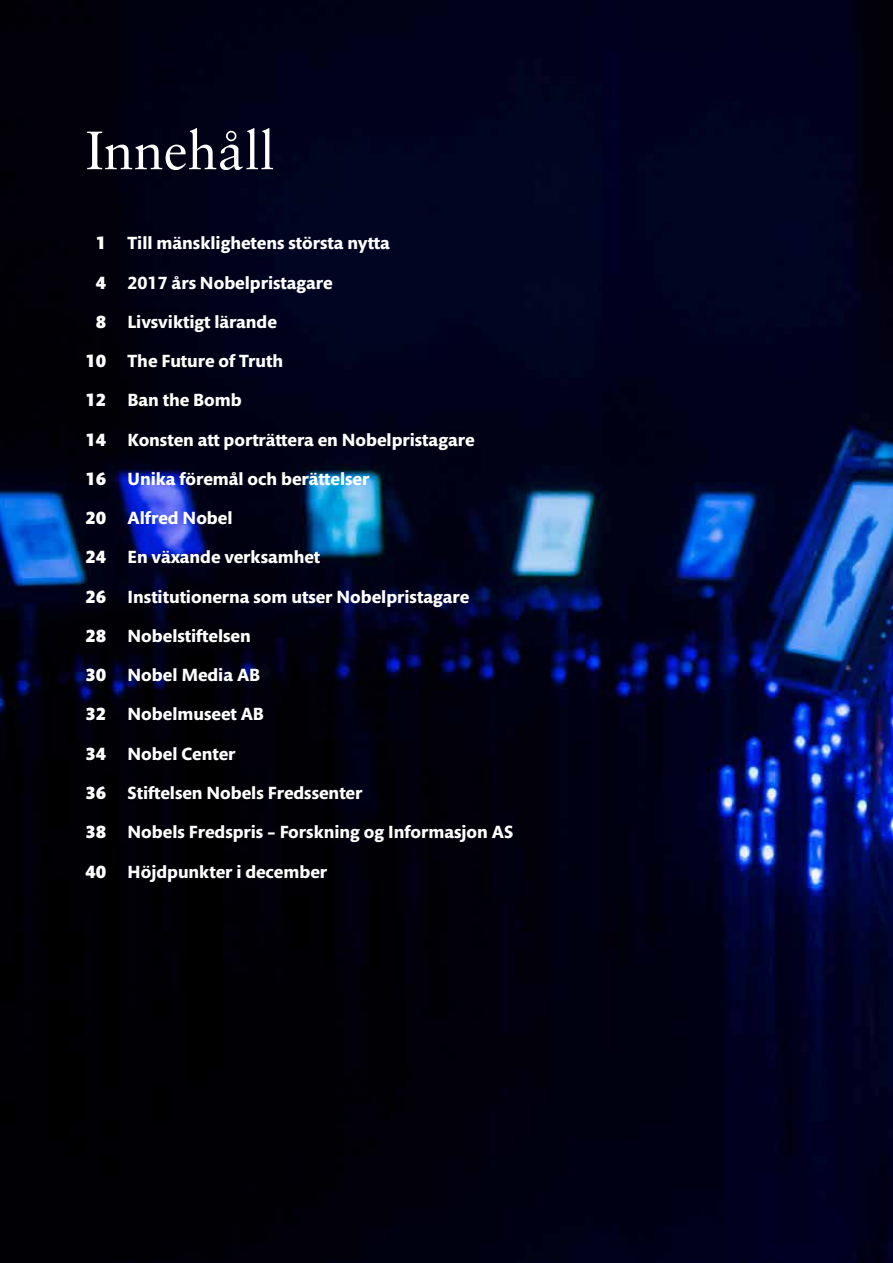
<style>
.page{position:relative;width:893px;height:1263px;background:#fff}
.page>*{position:absolute;margin:0;border:0;box-sizing:border-box;transform-origin:0 0}
.t1{font:54px "Sabon";color:#fff}
.t2{font:700 18px/39.3px "Mundo Sans Std";color:#fff}
.t3{font:900 18px/39.3px "Mundo Sans Std";color:#fff;text-align:center}
</style>
<div class="page">
<img style="left:0;top:0;width:893px;height:1263px">
<h1 class="t1" style="left:86px;top:118px;width:191px">Innehåll</h1>
<p class="t3" style="left:85px;top:224px;width:22px">1<br>4<br>8<br>10<br>12<br>14<br>16<br>20<br>24<br>26<br>28<br>30<br>32<br>34<br>36<br>38<br>40</p>
<p class="t2" style="left:128px;top:224px;width:387px">Till mänsklighetens största nytta<br>2017 års Nobelpristagare<br>Livsviktigt lärande<br>The Future of Truth<br>Ban the Bomb<br>Konsten att porträttera en Nobelpristagare<br>Unika föremål och berättelser<br>Alfred Nobel<br>En växande verksamhet<br>Institutionerna som utser Nobelpristagare<br>Nobelstiftelsen<br>Nobel Media AB<br>Nobelmuseet AB<br>Nobel Center<br>Stiftelsen Nobels Fredssenter<br>Nobels Fredspris – Forskning og Informasjon AS<br>Höjdpunkter i december</p>
</div>
